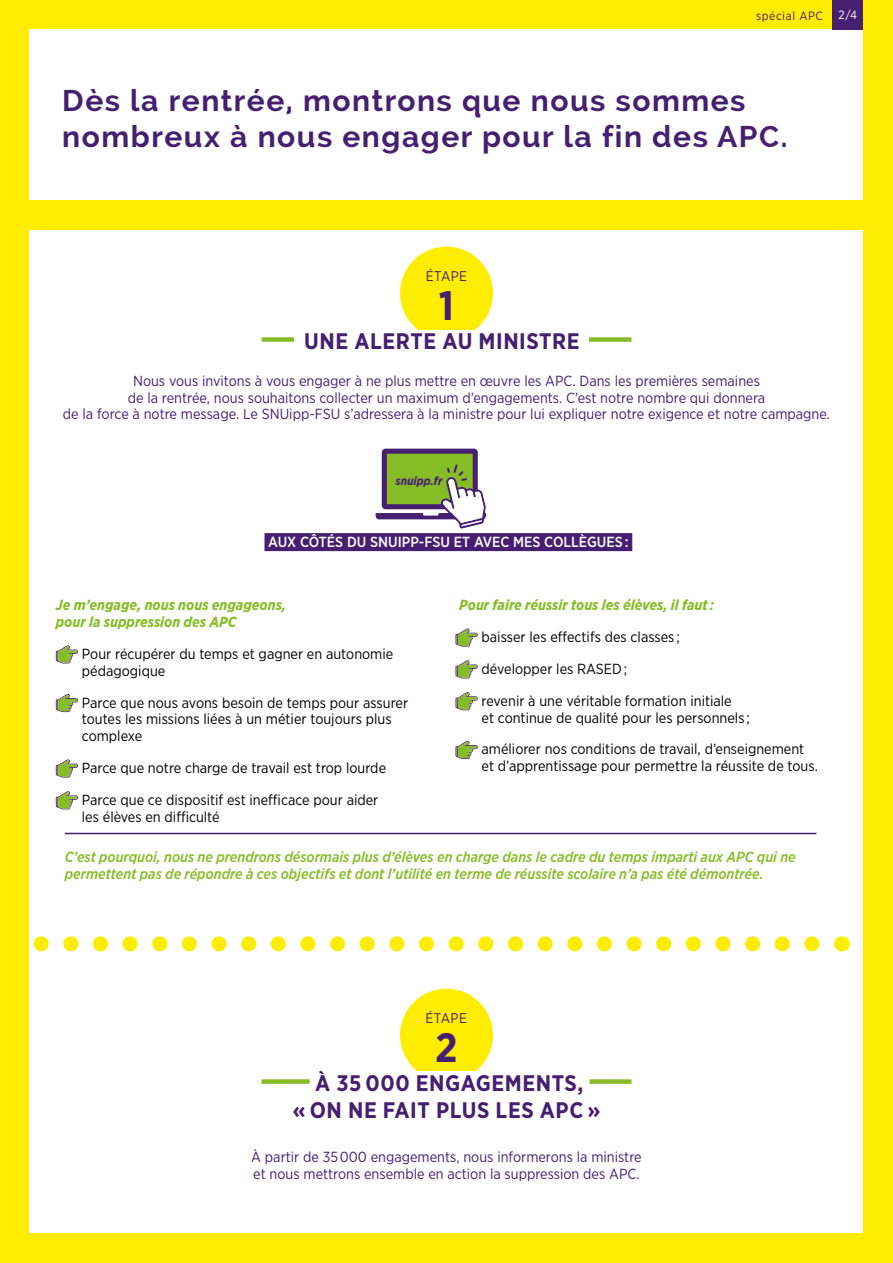
<style>
.page{position:relative;width:893px;height:1263px;background:#ffed00}
.page>*{position:absolute;margin:0;border:0;box-sizing:border-box;transform-origin:0 0}
.t1{font:700 40.95px "Gotham Narrow";color:#461f71}
.t2{font:700 30px/36px "Raleway";letter-spacing:.05em;color:#461f71}
.t3{font:700 22.5px/27px "Gotham Narrow";letter-spacing:.025em;color:#461f71;text-align:center}
.t4{font:14.7px/31.8px "Gotham Narrow";color:#000}
.t5{font:14.7px/16.8px "Gotham Narrow";color:#461f71;text-align:center}
.t6{font:italic 500 14.7px/16.8px "Gotham Narrow";color:#86bc25}
.t7{font:italic 700 14.7px/16.8px "Gotham Narrow";color:#86bc25}
.t8{font:500 14.7px "Gotham Narrow";color:#fff}
.t9{font:14.1px "Gotham Narrow";letter-spacing:.025em;color:#461f71}
.t10{font:12px "Gotham Narrow";letter-spacing:.05em;color:#461f71}
.t11{font:12px "Gotham Narrow";color:#fff}
.t12{font:italic 700 11.85px "Gotham Narrow";color:#461f71}
</style>
<div class="page">
<div style="left:30px;top:30px;width:833px;height:1203px;background:#fff"></div>
<div style="left:833px;top:0;width:30px;height:30px;background:#461f71"></div>
<div style="left:0;top:200px;width:893px;height:30px;background:#ffed00"></div>
<svg style="left:33px;top:936px;width:779px;height:15px"></svg>
<svg style="left:841px;top:936px;width:1px;height:15px"></svg>
<svg style="left:376px;top:449px;width:110px;height:80px"></svg>
<div style="left:400px;top:247px;width:93px;height:92px;background:#ffed00;border-radius:50%"></div>
<div style="left:264px;top:533px;width:368px;height:18px;background:#461f71"></div>
<svg style="left:56px;top:645px;width:22px;height:18px"></svg>
<svg style="left:56px;top:694px;width:22px;height:18px"></svg>
<svg style="left:56px;top:759px;width:22px;height:18px"></svg>
<svg style="left:56px;top:791px;width:22px;height:18px"></svg>
<svg style="left:455px;top:628px;width:23px;height:19px"></svg>
<svg style="left:455px;top:660px;width:23px;height:18px"></svg>
<svg style="left:455px;top:692px;width:23px;height:18px"></svg>
<svg style="left:455px;top:741px;width:23px;height:18px"></svg>
<div style="left:261px;top:337px;width:370px;height:5px;background:#86bc25"></div>
<div style="left:294px;top:330px;width:295px;height:18px;background:#fff"></div>
<div style="left:400px;top:989px;width:93px;height:92px;background:#ffed00;border-radius:50%"></div>
<div style="left:261px;top:1079px;width:370px;height:5px;background:#86bc25"></div>
<div style="left:310px;top:1071px;width:279px;height:27px;background:#fff"></div>
<hr style="left:65px;top:833px;width:751px;height:1px;background:#461f71">
<p class="t10" style="left:756px;top:8px;width:68px">spécial APC</p>
<p class="t11" style="left:838px;top:7px;width:20px">2/4</p>
<h2 class="t2" style="left:62px;top:82px;width:727px">Dès la rentrée, montrons que nous sommes nombreux à nous engager pour la fin des APC.</h2>
<p class="t9" style="left:426px;top:267px;width:43px">ÉTAPE</p>
<h1 class="t1" style="left:439px;top:280px;width:17px">1</h1>
<h3 class="t3" style="left:304px;top:327px;width:277px">UNE ALERTE AU MINISTRE</h3>
<p class="t5" style="left:63px;top:372px;width:769px">Nous vous invitons à vous engager à ne plus mettre en œuvre les APC. Dans les premières semaines<br>de la rentrée, nous souhaitons collecter un maximum d’engagements. C’est notre nombre qui donnera<br>de la force à notre message. Le SNUipp-FSU s’adressera à la ministre pour lui expliquer notre exigence et notre campagne.</p>
<p class="t12" style="left:396px;top:473px;width:48px">snuipp.fr</p>
<p class="t8" style="left:268px;top:532px;width:362px">AUX CÔTÉS DU SNUIPP-FSU ET AVEC MES COLLÈGUES :</p>
<p class="t7" style="left:56px;top:597px;width:232px">Je m’engage, nous nous engageons, pour la suppression des APC</p>
<p class="t4" style="left:82px;top:645px;width:313px;line-height:16.8px">Pour récupérer du temps et gagner en autonomie pédagogique</p>
<p class="t4" style="left:82px;top:694px;width:328px;line-height:16.8px">Parce que nous avons besoin de temps pour assurer toutes les missions liées à un métier toujours plus complexe</p>
<p class="t4" style="left:82px;top:752px;width:306px">Parce que notre charge de travail est trop lourde<br>Parce que ce dispositif est inefficace pour aider</p>
<p class="t4" style="left:82px;top:800px;width:139px">les élèves en difficulté</p>
<p class="t7" style="left:459px;top:597px;width:256px">Pour faire réussir tous les élèves, il faut :</p>
<p class="t4" style="left:482px;top:621px;width:252px">baisser les effectifs des classes ; développer les RASED ;<br>revenir à une véritable formation initiale</p>
<p class="t4" style="left:482px;top:701px;width:324px">et continue de qualité pour les personnels ; améliorer nos conditions de travail, d’enseignement</p>
<p class="t4" style="left:482px;top:750px;width:338px">et d’apprentissage pour permettre la réussite de tous.</p>
<p class="t6" style="left:65px;top:848px;width:732px">C’est pourquoi, nous ne prendrons désormais plus d’élèves en charge dans le cadre du temps imparti aux APC qui ne permettent pas de répondre à ces objectifs et dont l’utilité en terme de réussite scolaire n’a pas été démontrée.</p>
<p class="t9" style="left:426px;top:1009px;width:43px">ÉTAPE</p>
<h1 class="t1" style="left:435px;top:1022px;width:24px">2</h1>
<h3 class="t3" style="left:292px;top:1069px;width:310px">À 35 000 ENGAGEMENTS,<br>« ON NE FAIT PLUS LES APC »</h3>
<p class="t5" style="left:251px;top:1148px;width:392px;text-align:left">À partir de 35 000 engagements, nous informerons la ministre et nous mettrons ensemble en action la suppression des APC.</p>
</div>
